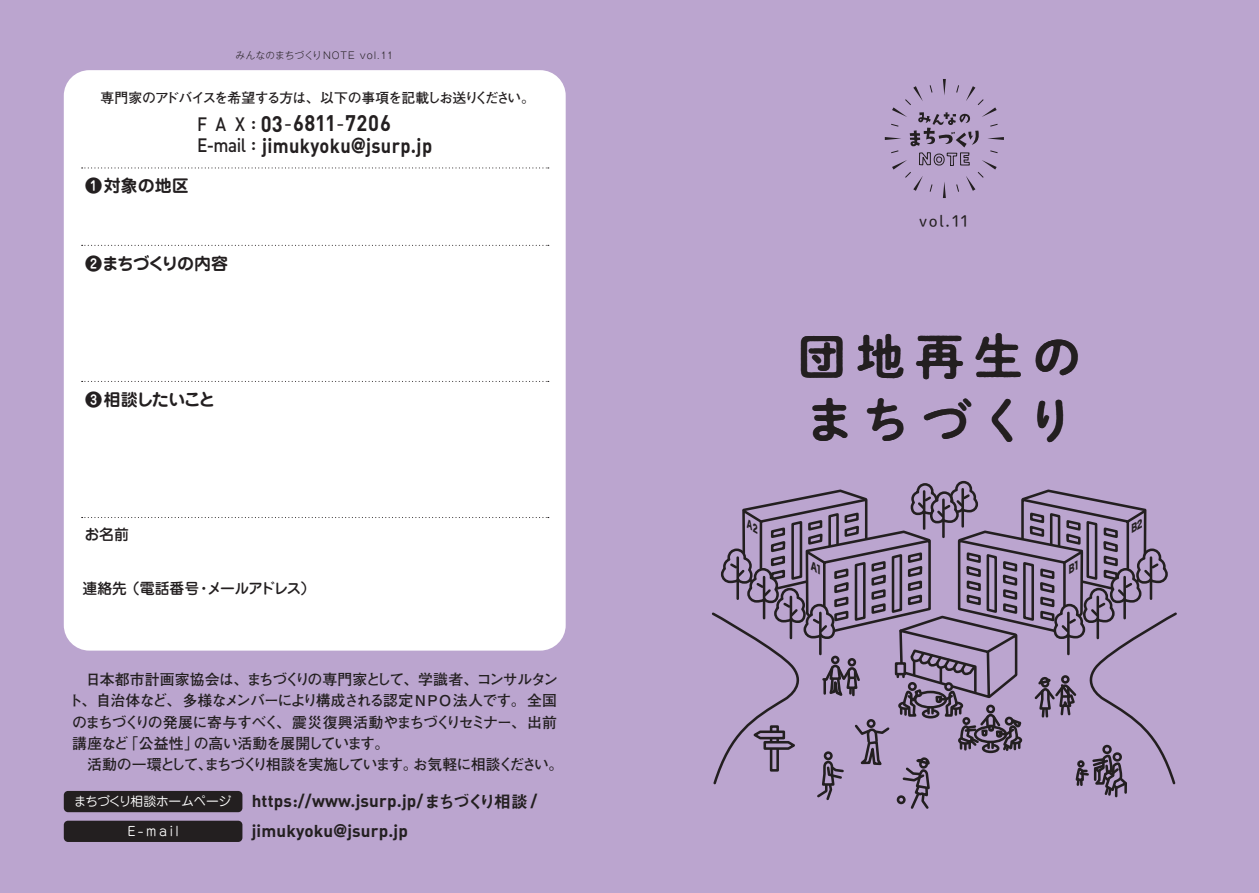
<style>
.page{position:relative;width:1259px;height:893px;background:#fff}
.page>*{position:absolute;margin:0;border:0;box-sizing:border-box;transform-origin:0 0}
.t1{font:48.9px/63.8px "P Shuei NM Go Std B";letter-spacing:.2em;color:#231f20}
.t2{font:700 22.35px "DIN";letter-spacing:.02em;color:#231f20;scale:.9 1}
.t3{font:20.25px "DIN Bold Alternate";letter-spacing:.02em;color:#231f20;scale:.9 1}
.t4{font:16.95px "DIN Bold Alternate";letter-spacing:.01em;color:#231f20}
.t5{font:700 16.95px "Jun 501 Pro";letter-spacing:-.075em;color:#231f20}
.t6{font:700 16.95px "Jun 501 Pro";letter-spacing:-.02em;color:#231f20}
.t7{font:15.9px "P Shuei M Go Std L";color:#231f20}
.t8{font:700 14.85px/21.3px "Futo Go B101 Pro";letter-spacing:-.065em;color:#231f20;text-align:justify}
.t9{font:700 14.85px "Futo Go B101 Pro";letter-spacing:-.1em;color:#231f20}
.t10{font:500 14.85px "Jun 34 Pro";letter-spacing:-.03em;color:#231f20}
.t11{font:700 13.8px "Futo Go B101 Pro";letter-spacing:-.065em;color:#231f20}
.t12{font:12.75px "Jun 201 Pro";letter-spacing:-.02em;color:#fff}
.t13{font:300 9.6px "Gothic MB101 Pro";letter-spacing:.06em;color:#231f20}
.s1{font-family:"DIN Medium Alternate";font-weight:400;font-size:19.2px}
.s2{font-weight:400}
.s3{font-family:"DIN Medium Alternate";font-size:19.2px}
.s4{font-family:"Futura";font-weight:800}
.s5{font-family:"Midashi Go Pro MB31"}
</style>
<div class="page">
<div style="left:0;top:0;width:629px;height:893px;background:#bba5cf"></div>
<div style="left:629px;top:0;width:630px;height:893px;background:#bba5cf"></div>
<svg style="left:885px;top:79px;width:119px;height:119px"></svg>
<div style="left:64px;top:70px;width:502px;height:581px;background:#fff;border-radius:26px"></div>
<svg style="left:82px;top:167px;width:467px;height:1px"></svg>
<svg style="left:82px;top:245px;width:467px;height:1px"></svg>
<svg style="left:82px;top:381px;width:467px;height:1px"></svg>
<svg style="left:82px;top:517px;width:467px;height:1px"></svg>
<div style="left:64px;top:791px;width:178px;height:21px;background:#231f20;border-radius:4px"></div>
<div style="left:64px;top:821px;width:178px;height:21px;background:#231f20;border-radius:4px"></div>
<svg style="left:712px;top:480px;width:465px;height:329px"></svg>
<p class="t13" style="left:236px;top:48px;width:159px">みんなのまちづくりNOTE vol.11</p>
<p class="t11" style="left:100px;top:86px;width:436px">専門家のアドバイスを希望する方は、以下の事項を記載しお送りください。</p>
<p class="t6" style="left:85px;top:172px;width:105px">❶対象の地区</p>
<p class="t2" style="left:197px;top:108px;width:217px"><span class="s1">F A X :</span> 03<span class="s2">-</span>6811<span class="s2">-</span>7206</p>
<p class="t3" style="left:197px;top:132px;width:262px"><span class="s3">E-mail :</span> jimukyoku<span class="s4">@</span>jsurp.jp</p>
<p class="t5" style="left:85px;top:250px;width:145px">❷まちづくりの内容</p>
<p class="t5" style="left:85px;top:386px;width:132px">❸相談したいこと</p>
<p class="t10" style="left:85px;top:523px;width:46px">お名前</p>
<p class="t10" style="left:82px;top:576px;width:234px">連絡先（電話番号・メールアドレス）</p>
<p class="t8" style="left:68px;top:667px;width:491px;text-indent:18px">日本都市計画家協会は、まちづくりの専門家として、学識者、コンサルタント、自治体など、多様なメンバーにより構成される認定NPO法人です。全国のまちづくりの発展に寄与すべく、震災復興活動やまちづくりセミナー、出前講座など「公益性」の高い活動を展開しています。</p>
<p class="t9" style="left:87px;top:752px;width:478px">活動の一環として、まちづくり相談を実施しています。お気軽に相談ください。</p>
<p class="t12" style="left:74px;top:791px;width:159px">まちづくり相談ホームページ</p>
<p class="t12" style="left:127px;top:821px;width:53px">E-mail</p>
<p class="t4" style="left:252px;top:790px;width:287px">https://www.jsurp.jp/<span class="s5">まちづくり相談</span>/</p>
<p class="t4" style="left:252px;top:820px;width:158px">jimukyoku<span class="s4">@</span>jsurp.jp</p>
<p class="t7" style="left:919px;top:210px;width:52px">vol.11</p>
<p class="t1" style="left:797px;top:324px;width:285px">団地再生のまちづくり</p>
</div>
